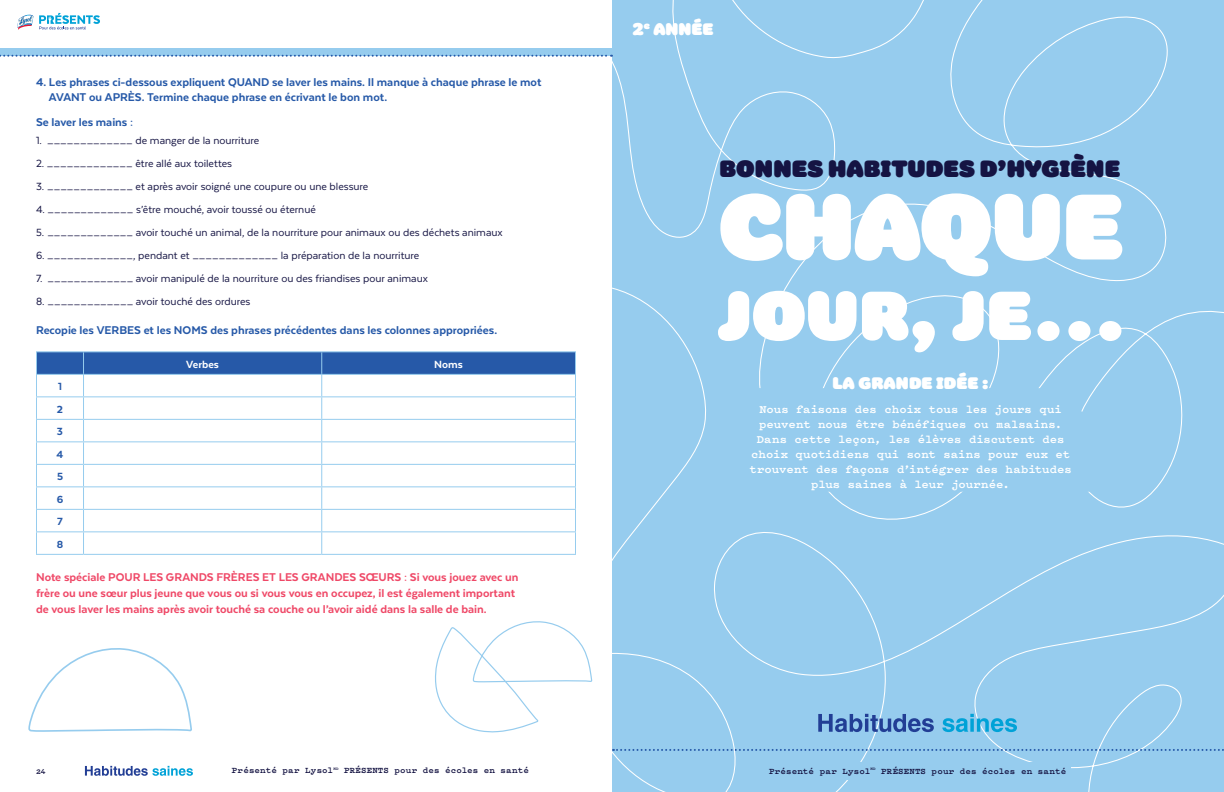
<style>
.page{position:relative;width:1224px;height:792px;background:#fff}
.page>*{position:absolute;margin:0;border:0;box-sizing:border-box;transform-origin:0 0}
.t1{font:94px "Colette Ultra Jumbo";letter-spacing:-.005em;color:#fff}
.t2{font:70px "Colette Ultra Jumbo";letter-spacing:.005em;color:#fff}
.t3{font:24px "Colette Ultra Jumbo";letter-spacing:.005em;color:#151443}
.t4{font:17px "Colette Ultra Jumbo";letter-spacing:.01em;color:#fff}
.t5{font:800 13px/15.6px "Texta";color:#2659a8}
.t6{font:800 13px/15.6px "Texta";color:#ef4867}
.t7{font:12px "Texta";letter-spacing:-.005em;color:#151443}
.t8{font:700 12px/15px "Pitch";color:#fff;text-align:center}
.t9{font:800 12px "Texta";color:#fff}
.t10{font:800 12px/22.5px "Texta";color:#2659a8}
.t11{font:700 9px "Pitch";letter-spacing:.01em;color:#151443}
.t12{font:700 8px "Pitch";color:#151443}
</style>
<div class="page">
<div style="left:0;top:48px;width:612px;height:7px;background:#96ccee"></div>
<svg style="left:39px;top:13px;width:61px;height:16px"></svg>
<svg style="left:17px;top:15px;width:16px;height:15px"></svg>
<div style="left:612px;top:0;width:612px;height:792px;background:#96ccee"></div>
<div style="left:764px;top:762px;width:307px;height:17px;background:#96ccee"></div>
<svg style="left:613px;top:749px;width:611px;height:2px"></svg>
<svg style="left:818px;top:714px;width:116px;height:18px;background:#6089c4"></svg>
<svg style="left:942px;top:714px;width:75px;height:18px"></svg>
<div style="left:722px;top:388px;width:385px;height:104px;background:#96ccee"></div>
<svg style="left:0;top:55px;width:612px;height:2px"></svg>
<svg style="left:435px;top:621px;width:157px;height:111px"></svg>
<svg style="left:28px;top:648px;width:163px;height:84px"></svg>
<hr style="left:36px;top:351px;width:48px;height:1px;background:#96ccee">
<hr style="left:84px;top:351px;width:238px;height:1px;background:#96ccee">
<hr style="left:322px;top:351px;width:254px;height:1px;background:#96ccee">
<svg style="left:36px;top:352px;width:540px;height:202px"></svg>
<hr style="left:36px;top:554px;width:48px;height:1px;background:#96ccee">
<hr style="left:84px;top:554px;width:238px;height:1px;background:#96ccee">
<hr style="left:322px;top:554px;width:254px;height:1px;background:#96ccee">
<svg style="left:85px;top:766px;width:108px;height:10px"></svg>
<p class="t5" style="left:49px;top:74px;width:494px;text-indent:-13px">4. Les phrases ci-dessous expliquent QUAND se laver les mains. Il manque à chaque phrase le mot<br>AVANT ou APRÈS. Termine chaque phrase en écrivant le bon mot.</p>
<p class="t5" style="left:36px;top:114px;width:99px">Se laver les mains :</p>
<p class="t7" style="left:36px;top:135px;width:225px">1. _____________ de manger de la nourriture</p>
<p class="t7" style="left:36px;top:158px;width:198px">2. _____________ être allé aux toilettes</p>
<p class="t7" style="left:36px;top:181px;width:334px">3. _____________ et après avoir soigné une coupure ou une blessure</p>
<p class="t7" style="left:36px;top:204px;width:281px">4. _____________ s’être mouché, avoir toussé ou éternué</p>
<p class="t7" style="left:36px;top:227px;width:468px">5. _____________ avoir touché un animal, de la nourriture pour animaux ou des déchets animaux</p>
<p class="t7" style="left:36px;top:250px;width:385px">6. _____________, pendant et _____________ la préparation de la nourriture</p>
<p class="t7" style="left:36px;top:273px;width:393px">7. _____________ avoir manipulé de la nourriture ou des friandises pour animaux</p>
<p class="t7" style="left:36px;top:296px;width:216px">8. _____________ avoir touché des ordures</p>
<p class="t5" style="left:36px;top:323px;width:463px">Recopie les VERBES et les NOMS des phrases précédentes dans les colonnes appropriées.</p>
<p class="t9" style="left:186px;top:358px;width:34px">Verbes</p>
<p class="t9" style="left:434px;top:358px;width:30px">Noms</p>
<p class="t10" style="left:57px;top:375px;width:8px">1<br>2<br>3<br>4<br>5<br>6<br>7<br>8</p>
<p class="t6" style="left:36px;top:570px;width:484px">Note spéciale POUR LES GRANDS FRÈRES ET LES GRANDES SŒURS : Si vous jouez avec un frère ou une sœur plus jeune que vous ou si vous vous en occupez, il est également important de vous laver les mains après avoir touché sa couche ou l’avoir aidé dans la salle de bain.</p>
<p class="t12" style="left:36px;top:766px;width:11px">24</p>
<p class="t11" style="left:232px;top:764px;width:299px">Présenté par Lysol<sup>MD</sup> PRÉSENTS pour des écoles en santé</p>
<h3 class="t4" style="left:633px;top:16px;width:82px">2<sup>e</sup> ANNÉE</h3>
<h3 class="t3" style="left:720px;top:150px;width:402px">BONNES HABITUDES D’HYGIÈNE</h3>
<h1 class="t1" style="left:719px;top:155px;width:406px">CHAQUE</h1>
<h2 class="t2" style="left:719px;top:262px;width:413px">JOUR, JE…</h2>
<h3 class="t4" style="left:832px;top:370px;width:158px">LA GRANDE IDÉE :</h3>
<p class="t8" style="left:749px;top:402px;width:324px">Nous faisons des choix tous les jours qui peuvent nous être bénéfiques ou malsains.<br>Dans cette leçon, les élèves discutent des choix quotidiens qui sont sains pour eux et trouvent des façons d’intégrer des habitudes plus saines à leur journée.</p>
<p class="t11" style="left:769px;top:765px;width:299px">Présenté par Lysol<sup>MD</sup> PRÉSENTS pour des écoles en santé</p>
</div>
